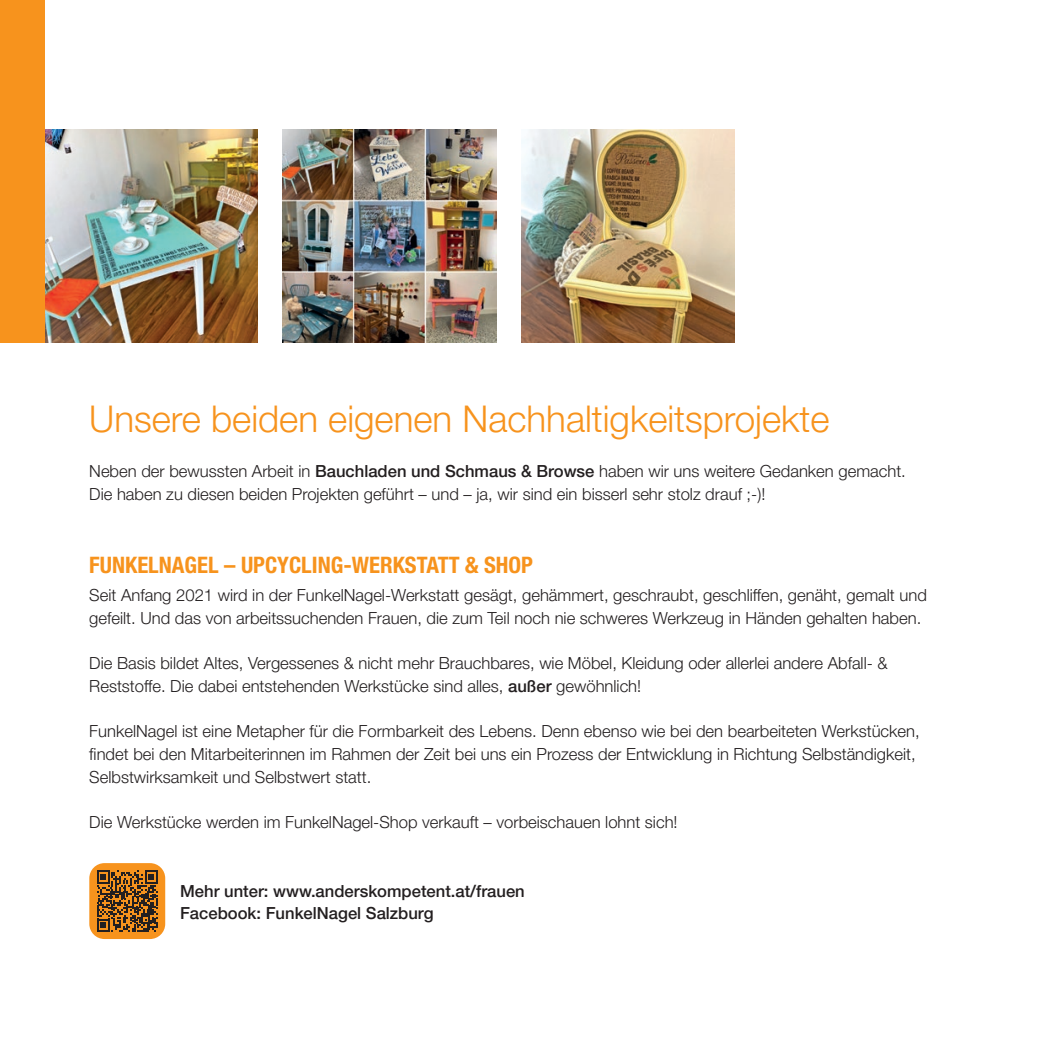
<style>
.page{position:relative;width:1042px;height:1042px;background:#fff}
.page>*{position:absolute;margin:0;border:0;box-sizing:border-box;transform-origin:0 0}
.text{font:300 36.75px "Helvetica Neue LT Pro";color:#f7931d}
.Produktheader{font:700 condensed 22.75px "Helvetica Neue LT Pro";color:#f7931d}
.text-2{font:300 16.62px/22.8px "Helvetica Neue LT Pro";color:#231f20}
.text-3{font:500 16.62px "Helvetica Neue LT Pro";color:#231f20}
.s1{font-weight:500}
</style>
<div class="page">
<div style="left:89px;top:863px;width:76px;height:76px;background:#f7931d;border-radius:15px"></div>
<svg style="left:97px;top:870px;width:61px;height:61px"></svg>
<img style="left:45px;top:129px;width:212px;height:213px">
<img style="left:283px;top:129px;width:213px;height:213px">
<img style="left:521px;top:129px;width:214px;height:213px">
<div style="left:0;top:0;width:45px;height:342px;background:#f7931d"></div>
<p class="text" style="left:89px;top:396px;width:741px">Unsere beiden eigenen Nachhaltigkeitsprojekte</p>
<p class="text-2" style="left:89px;top:459px;width:818px">Neben der bewussten Arbeit in <span class="s1">Bauchladen und Schmaus &amp; Browse</span> haben wir uns weitere Gedanken gemacht.</p>
<p class="text-2" style="left:89px;top:482px;width:677px">Die haben zu diesen beiden Projekten geführt – und – ja, wir sind ein bisserl sehr stolz drauf ;-)!</p>
<p class="Produktheader" style="left:89px;top:551px;width:445px">FUNKELNAGEL – UPCYCLING-WERKSTATT &amp; SHOP</p>
<p class="text-2" style="left:89px;top:583px;width:839px">Seit Anfang 2021 wird in der FunkelNagel-Werkstatt gesägt, gehämmert, geschraubt, geschliffen, genäht, gemalt und gefeilt. Und das von arbeitssuchenden Frauen, die zum Teil noch nie schweres Werkzeug in Händen gehalten haben.</p>
<p class="text-2" style="left:89px;top:651px;width:800px">Die Basis bildet Altes, Vergessenes &amp; nicht mehr Brauchbares, wie Möbel, Kleidung oder allerlei andere Abfall- &amp;</p>
<p class="text-2" style="left:89px;top:674px;width:553px">Reststoffe. Die dabei entstehenden Werkstücke sind alles, <span class="s1">außer</span> gewöhnlich!</p>
<p class="text-2" style="left:89px;top:720px;width:832px">FunkelNagel ist eine Metapher für die Formbarkeit des Lebens. Denn ebenso wie bei den bearbeiteten Werkstücken, findet bei den Mitarbeiterinnen im Rahmen der Zeit bei uns ein Prozess der Entwicklung in Richtung Selbständigkeit,<br>Selbstwirksamkeit und Selbstwert statt.</p>
<p class="text-2" style="left:89px;top:811px;width:590px">Die Werkstücke werden im FunkelNagel-Shop verkauft – vorbeischauen lohnt sich!</p>
<p class="text-3" style="left:180px;top:881px;width:346px">Mehr unter: www.anderskompetent.at/frauen</p>
<p class="text-3" style="left:180px;top:903px;width:255px">Facebook: FunkelNagel Salzburg</p>
</div>
